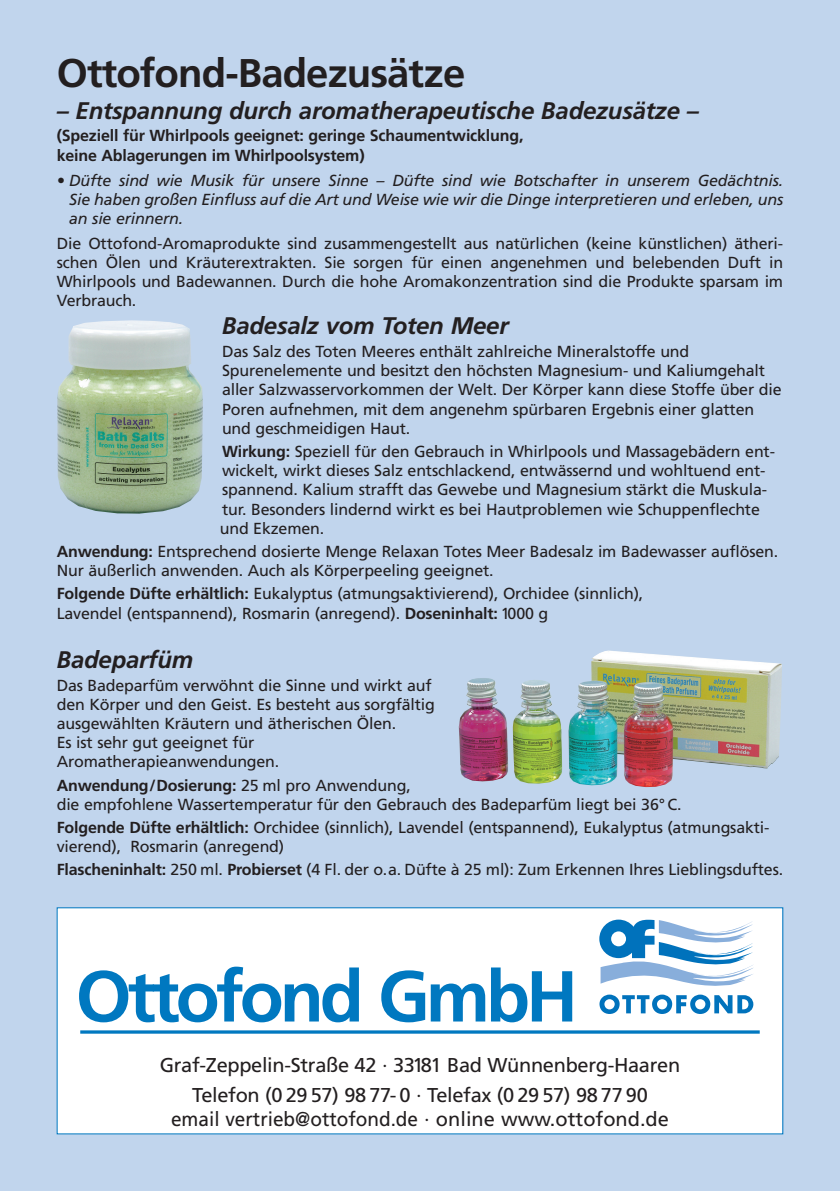
<style>
.page{position:relative;width:840px;height:1191px;background:#fff}
.page>*{position:absolute;margin:0;border:0;box-sizing:border-box;transform-origin:0 0}
.t1{font:700 72px "Frutiger";letter-spacing:-.055em;color:#0078c0}
.t2{font:700 40px "Frutiger";letter-spacing:-.02em;color:#231f20}
.t3{font:italic 700 24px "Frutiger";letter-spacing:-.01em;color:#231f20}
.t4{font:20px/29.6px "Frutiger";letter-spacing:-.015em;color:#231f20;text-align:center}
.t5{font:20px "Frutiger";letter-spacing:-.015em;color:#231f20;scale:.95 1}
.t6{font:16px/19.2px "Frutiger";letter-spacing:-.01em;color:#231f20}
.t7{font:italic 16px/19.2px "Frutiger";letter-spacing:-.01em;color:#231f20;text-align:justify}
.t8{font:700 16px/19.2px "Frutiger";letter-spacing:-.01em;color:#231f20}
.s1{font-weight:700}
</style>
<div class="page">
<div style="left:0;top:0;width:839px;height:1191px;background:#c1d5ed"></div>
<div style="left:57px;top:908px;width:725px;height:225px;background:#fff"></div>
<hr style="left:80px;top:1030px;width:679px;height:3px;background:#0078c0">
<svg style="left:599px;top:994px;width:154px;height:20px"></svg>
<svg style="left:599px;top:919px;width:154px;height:67px"></svg>
<img style="left:57px;top:320px;width:146px;height:193px">
<img style="left:458px;top:650px;width:323px;height:137px">
<h2 class="t2" style="left:57px;top:57px;width:410px">Ottofond-Badezusätze</h2>
<h3 class="t3" style="left:57px;top:101px;width:643px">– Entspannung durch aromatherapeutische Badezusätze –</h3>
<p class="t8" style="left:57px;top:127px;width:468px">(Speziell für Whirlpools geeignet: geringe Schaumentwicklung, keine Ablagerungen im Whirlpoolsystem)</p>
<p class="t7" style="left:69px;top:172px;width:715px;text-indent:-12px">• Düfte sind wie Musik für unsere Sinne – Düfte sind wie Botschafter in unserem Gedächtnis.<br>Sie haben großen Einfluss auf die Art und Weise wie wir die Dinge interpretieren und erleben, uns an sie erinnern.</p>
<p class="t6" style="left:57px;top:235px;width:727px;text-align:justify">Die Ottofond-Aromaprodukte sind zusammengestellt aus natürlichen (keine künstlichen) ätheri&shy;schen Ölen und Kräuterextrakten. Sie sorgen für einen angenehmen und belebenden Duft in Whirlpools und Badewannen. Durch die hohe Aromakonzentration sind die Produkte sparsam im Verbrauch.</p>
<h3 class="t3" style="left:222px;top:316px;width:288px">Badesalz vom Toten Meer</h3>
<p class="t6" style="left:222px;top:343px;width:560px">Das Salz des Toten Meeres enthält zahlreiche Mineralstoffe und Spurenelemente und besitzt den höchsten Magnesium- und Kaliumgehalt aller Salzwasservorkommen der Welt. Der Körper kann diese Stoffe über die Poren aufnehmen, mit dem angenehm spürbaren Ergebnis einer glatten und geschmeidigen Haut.</p>
<p class="t6" style="left:220px;top:443px;width:556px"><span class="s1">Wirkung:</span> Speziell für den Gebrauch in Whirlpools und Massagebädern ent&shy;wickelt, wirkt dieses Salz entschlackend, entwässernd und wohltuend ent&shy;spannend. Kalium strafft das Gewebe und Magnesium stärkt die Muskula&shy;tur. Besonders lindernd wirkt es bei Hautproblemen wie Schuppenflechte und Ekzemen.</p>
<p class="t6" style="left:57px;top:543px;width:722px"><span class="s1">Anwendung:</span> Entsprechend dosierte Menge Relaxan Totes Meer Badesalz im Badewasser auflösen.<br>Nur äußerlich anwenden. Auch als Körperpeeling geeignet.</p>
<p class="t6" style="left:57px;top:585px;width:587px"><span class="s1">Folgende Düfte erhältlich:</span> Eukalyptus (atmungsaktivierend), Orchidee (sinnlich),<br>Lavendel (entspannend), Rosmarin (anregend). <span class="s1">Doseninhalt:</span> 1000 g</p>
<h3 class="t3" style="left:57px;top:650px;width:138px">Badeparfüm</h3>
<p class="t6" style="left:57px;top:676px;width:379px">Das Badeparfüm verwöhnt die Sinne und wirkt auf den Körper und den Geist. Es besteht aus sorgfältig ausgewählten Kräutern und ätherischen Ölen.<br>Es ist sehr gut geeignet für Aromatherapieanwendungen.</p>
<p class="t6" style="left:57px;top:776px;width:626px"><span class="s1">Anwendung/Dosierung:</span> 25 ml pro Anwendung,<br>die empfohlene Wassertemperatur für den Gebrauch des Badeparfüm liegt bei 36° C.</p>
<p class="t6" style="left:57px;top:819px;width:713px"><span class="s1">Folgende Düfte erhältlich:</span> Orchidee (sinnlich), Lavendel (entspannend), Eukalyptus (atmungsakti&shy;vierend), Rosmarin (anregend)</p>
<p class="t6" style="left:57px;top:861px;width:727px"><span class="s1">Flascheninhalt:</span> 250 ml. <span class="s1">Probierset</span> (4 Fl. der o.a. Düfte à 25 ml): Zum Erkennen Ihres Lieblingsduftes.</p>
<h1 class="t1" style="left:76px;top:967px;width:503px">Ottofond GmbH</h1>
<p class="t4" style="left:160px;top:1051px;width:521px">Graf-Zeppelin-Straße 42 · 33181 Bad Wünnenberg-Haaren<br>Telefon (0 29 57) 98 77- 0 · Telefax (0 29 57) 98 77 90</p>
<p class="t5" style="left:171px;top:1110px;width:525px">email vertrieb@ottofond.de · online www.ottofond.de</p>
</div>
